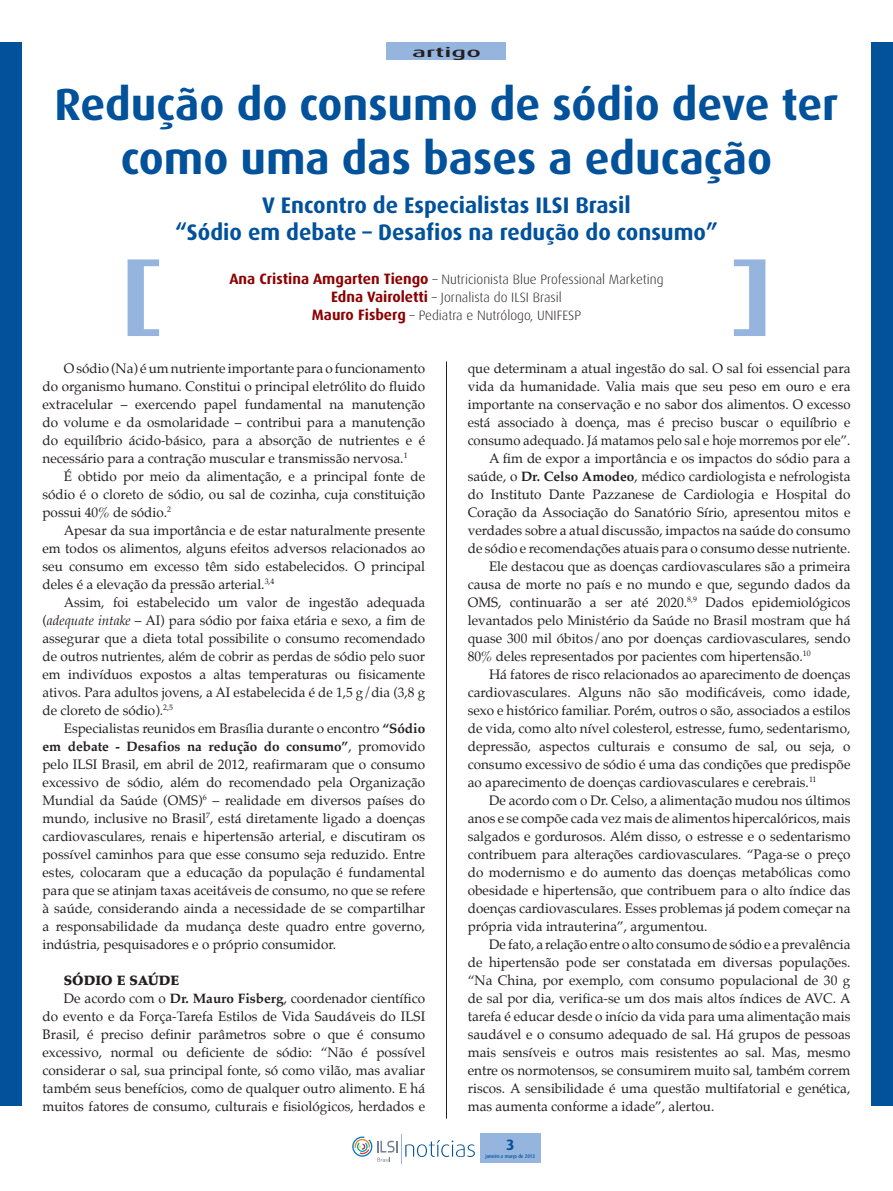
<style>
.page{position:relative;width:893px;height:1191px;background:#fff}
.page>*{position:absolute;margin:0;border:0;box-sizing:border-box;transform-origin:0 0}
.t1{font:700 45px/54px "Dax";color:#01519b;text-align:center}
.t2{font:700 22.5px/27px "Dax";color:#01519b;text-align:center}
.t3{font:700 15px "Dax";color:#01519b}
.t4{font:13.5px/18px "Palatino";color:#231f20;text-align:justify}
.t5{font:300 13.5px/18px "Dax";color:#231f20;text-align:center}
.t6{font:900 13.5px "Palatino";color:#231f20}
.t7{font:500 13.5px "Dax";color:#231f20;scale:2 1}
.t8{font:500 5.25px "Dax";color:#01519b;scale:.9 1}
.s1{font-weight:700;font-size:15px;color:#8b0202}
.s2{font-weight:700}
.s3{font-style:italic}
</style>
<div class="page">
<div style="left:0;top:43px;width:21px;height:1063px;background:#01519b"></div>
<svg style="left:405px;top:1140px;width:70px;height:17px"></svg>
<hr style="left:401px;top:1133px;width:1px;height:30px;background:#95b5de">
<svg style="left:352px;top:1136px;width:46px;height:25px"></svg>
<div style="left:480px;top:1133px;width:61px;height:30px;background:#95b5de"></div>
<div style="left:387px;top:43px;width:119px;height:17px;background:#95b5de"></div>
<hr style="left:446px;top:361px;width:1px;height:757px;background:#231f20">
<div style="left:872px;top:43px;width:21px;height:1063px;background:#01519b"></div>
<svg style="left:128px;top:259px;width:31px;height:77px"></svg>
<svg style="left:734px;top:259px;width:31px;height:77px"></svg>
<p class="t7" style="left:412px;top:45px;width:36px">artigo</p>
<h1 class="t1" style="left:55px;top:77px;width:785px">Redução do consumo de sódio deve ter como uma das bases a educação</h1>
<h2 class="t2" style="left:175px;top:192px;width:544px">V Encontro de Especialistas ILSI Brasil<br>“Sódio em debate – Desafios na redução do consumo”</h2>
<p class="t5" style="left:229px;top:270px;width:436px"><span class="s1">Ana Cristina Amgarten Tiengo</span> – Nutricionista Blue Professional Marketing<br><span class="s1">Edna Vairoletti</span> – Jornalista do ILSI Brasil<br><span class="s1">Mauro Fisberg</span> – Pediatra e Nutrólogo, UNIFESP</p>
<p class="t4" style="left:468px;top:359px;width:384px">que determinam a atual ingestão do sal. O sal foi essencial para</p>
<p class="t4" style="left:468px;top:377px;width:384px">vida da humanidade. Valia mais que seu peso em ouro e era</p>
<p class="t4" style="left:468px;top:395px;width:384px">importante na conservação e no sabor dos alimentos. O excesso</p>
<p class="t4" style="left:468px;top:413px;width:384px">está associado à doença, mas é preciso buscar o equilíbrio e</p>
<p class="t4" style="left:468px;top:431px;width:384px">consumo adequado. Já matamos pelo sal e hoje morremos por ele”.</p>
<p class="t4" style="left:489px;top:449px;width:363px">A fim de expor a importância e os impactos do sódio para a</p>
<p class="t4" style="left:468px;top:467px;width:384px">saúde, o <span class="s2">Dr. Celso Amodeo</span>, médico cardiologista e nefrologista</p>
<p class="t4" style="left:468px;top:485px;width:384px">do Instituto Dante Pazzanese de Cardiologia e Hospital do</p>
<p class="t4" style="left:468px;top:503px;width:384px">Coração da Associação do Sanatório Sírio, apresentou mitos e</p>
<p class="t4" style="left:468px;top:521px;width:384px">verdades sobre a atual discussão, impactos na saúde do consumo</p>
<p class="t4" style="left:468px;top:539px;width:384px">de sódio e recomendações atuais para o consumo desse nutriente.</p>
<p class="t4" style="left:489px;top:557px;width:363px">Ele destacou que as doenças cardiovasculares são a primeira</p>
<p class="t4" style="left:468px;top:575px;width:384px">causa de morte no país e no mundo e que, segundo dados da</p>
<p class="t4" style="left:468px;top:593px;width:384px">OMS, continuarão a ser até 2020.<sup>8,9</sup> Dados epidemiológicos</p>
<p class="t4" style="left:468px;top:611px;width:384px">levantados pelo Ministério da Saúde no Brasil mostram que há</p>
<p class="t4" style="left:468px;top:629px;width:384px">quase 300 mil óbitos/ano por doenças cardiovasculares, sendo</p>
<p class="t4" style="left:468px;top:647px;width:344px">80% deles representados por pacientes com hipertensão.<sup>10</sup></p>
<p class="t4" style="left:489px;top:665px;width:363px">Há fatores de risco relacionados ao aparecimento de doenças</p>
<p class="t4" style="left:468px;top:683px;width:384px">cardiovasculares. Alguns não são modificáveis, como idade,</p>
<p class="t4" style="left:468px;top:701px;width:384px">sexo e histórico familiar. Porém, outros o são, associados a estilos</p>
<p class="t4" style="left:468px;top:719px;width:384px">de vida, como alto nível colesterol, estresse, fumo, sedentarismo,</p>
<p class="t4" style="left:468px;top:737px;width:384px">depressão, aspectos culturais e consumo de sal, ou seja, o</p>
<p class="t4" style="left:468px;top:755px;width:384px">consumo excessivo de sódio é uma das condições que predispõe</p>
<p class="t4" style="left:468px;top:773px;width:350px">ao aparecimento de doenças cardiovasculares e cerebrais.<sup>11</sup></p>
<p class="t4" style="left:489px;top:791px;width:363px">De acordo com o Dr. Celso, a alimentação mudou nos últimos</p>
<p class="t4" style="left:468px;top:809px;width:384px">anos e se compõe cada vez mais de alimentos hipercalóricos, mais</p>
<p class="t4" style="left:468px;top:827px;width:384px">salgados e gordurosos. Além disso, o estresse e o sedentarismo</p>
<p class="t4" style="left:468px;top:845px;width:384px">contribuem para alterações cardiovasculares. “Paga-se o preço</p>
<p class="t4" style="left:468px;top:863px;width:384px">do modernismo e do aumento das doenças metabólicas como</p>
<p class="t4" style="left:468px;top:881px;width:384px">obesidade e hipertensão, que contribuem para o alto índice das</p>
<p class="t4" style="left:468px;top:899px;width:384px">doenças cardiovasculares. Esses problemas já podem começar na</p>
<p class="t4" style="left:468px;top:917px;width:241px">própria vida intrauterina”, argumentou.</p>
<p class="t4" style="left:489px;top:935px;width:363px">De fato, a relação entre o alto consumo de sódio e a prevalência</p>
<p class="t4" style="left:468px;top:953px;width:384px">de hipertensão pode ser constatada em diversas populações.</p>
<p class="t4" style="left:468px;top:971px;width:384px">“Na China, por exemplo, com consumo populacional de 30 g</p>
<p class="t4" style="left:468px;top:989px;width:384px">de sal por dia, verifica-se um dos mais altos índices de AVC. A</p>
<p class="t4" style="left:468px;top:1007px;width:384px">tarefa é educar desde o início da vida para uma alimentação mais</p>
<p class="t4" style="left:468px;top:1025px;width:384px">saudável e o consumo adequado de sal. Há grupos de pessoas</p>
<p class="t4" style="left:468px;top:1043px;width:384px">mais sensíveis e outros mais resistentes ao sal. Mas, mesmo</p>
<p class="t4" style="left:468px;top:1061px;width:384px">entre os normotensos, se consumirem muito sal, também correm</p>
<p class="t4" style="left:468px;top:1079px;width:384px">riscos. A sensibilidade é uma questão multifatorial e genética,</p>
<p class="t4" style="left:468px;top:1097px;width:248px">mas aumenta conforme a idade”, alertou.</p>
<p class="t4" style="left:43px;top:359px;width:384px;text-indent:21px">O sódio (Na) é um nutriente importante para o funcionamento do organismo humano. Constitui o principal eletrólito do fluido extracelular – exercendo papel fundamental na manutenção do volume e da osmolaridade – contribui para a manutenção do equilíbrio ácido-básico, para a absorção de nutrientes e é necessário para a contração muscular e transmissão nervosa.<sup>1</sup></p>
<p class="t4" style="left:43px;top:467px;width:384px;text-indent:21px">É obtido por meio da alimentação, e a principal fonte de sódio é o cloreto de sódio, ou sal de cozinha, cuja constituição possui 40% de sódio.<sup>2</sup></p>
<p class="t4" style="left:43px;top:521px;width:384px;text-indent:21px">Apesar da sua importância e de estar naturalmente presente em todos os alimentos, alguns efeitos adversos relacionados ao seu consumo em excesso têm sido estabelecidos. O principal deles é a elevação da pressão arterial.<sup>3,4</sup></p>
<p class="t4" style="left:43px;top:593px;width:384px;text-indent:21px">Assim, foi estabelecido um valor de ingestão adequada (<span class="s3">adequate intake</span> – AI) para sódio por faixa etária e sexo, a fim de assegurar que a dieta total possibilite o consumo recomendado de outros nutrientes, além de cobrir as perdas de sódio pelo suor em indivíduos expostos a altas temperaturas ou fisicamente ativos. Para adultos jovens, a AI estabelecida é de 1,5 g/dia (3,8 g de cloreto de sódio).<sup>2,5</sup></p>
<p class="t4" style="left:43px;top:719px;width:384px;text-indent:21px">Especialistas reunidos em Brasília durante o encontro <span class="s2">“Sódio em debate - Desafios na redução do consumo”</span>, promovido pelo ILSI Brasil, em abril de 2012, reafirmaram que o consumo excessivo de sódio, além do recomendado pela Organização Mundial da Saúde (OMS)<sup>6</sup> – realidade em diversos países do mundo, inclusive no Brasil<sup>7</sup>, está diretamente ligado a doenças cardiovasculares, renais e hipertensão arterial, e discutiram os possível caminhos para que esse consumo seja reduzido. Entre estes, colocaram que a educação da população é fundamental para que se atinjam taxas aceitáveis de consumo, no que se refere à saúde, considerando ainda a necessidade de se compartilhar a responsabilidade da mudança deste quadro entre governo, indústria, pesquisadores e o próprio consumidor.</p>
<p class="t6" style="left:64px;top:972px;width:117px">SÓDIO E SAÚDE</p>
<p class="t4" style="left:64px;top:989px;width:363px">De acordo com o <span class="s2">Dr. Mauro Fisberg</span>, coordenador científico</p>
<p class="t4" style="left:43px;top:1007px;width:384px">do evento e da Força-Tarefa Estilos de Vida Saudáveis do ILSI</p>
<p class="t4" style="left:43px;top:1025px;width:384px">Brasil, é preciso definir parâmetros sobre o que é consumo</p>
<p class="t4" style="left:43px;top:1043px;width:384px">excessivo, normal ou deficiente de sódio: “Não é possível</p>
<p class="t4" style="left:43px;top:1061px;width:384px">considerar o sal, sua principal fonte, só como vilão, mas avaliar</p>
<p class="t4" style="left:43px;top:1079px;width:384px">também seus benefícios, como de qualquer outro alimento. E há</p>
<p class="t4" style="left:43px;top:1097px;width:384px">muitos fatores de consumo, culturais e fisiológicos, herdados e</p>
<p class="t3" style="left:506px;top:1136px;width:10px">3</p>
<p class="t8" style="left:485px;top:1153px;width:57px">janeiro a março de 2013</p>
</div>
